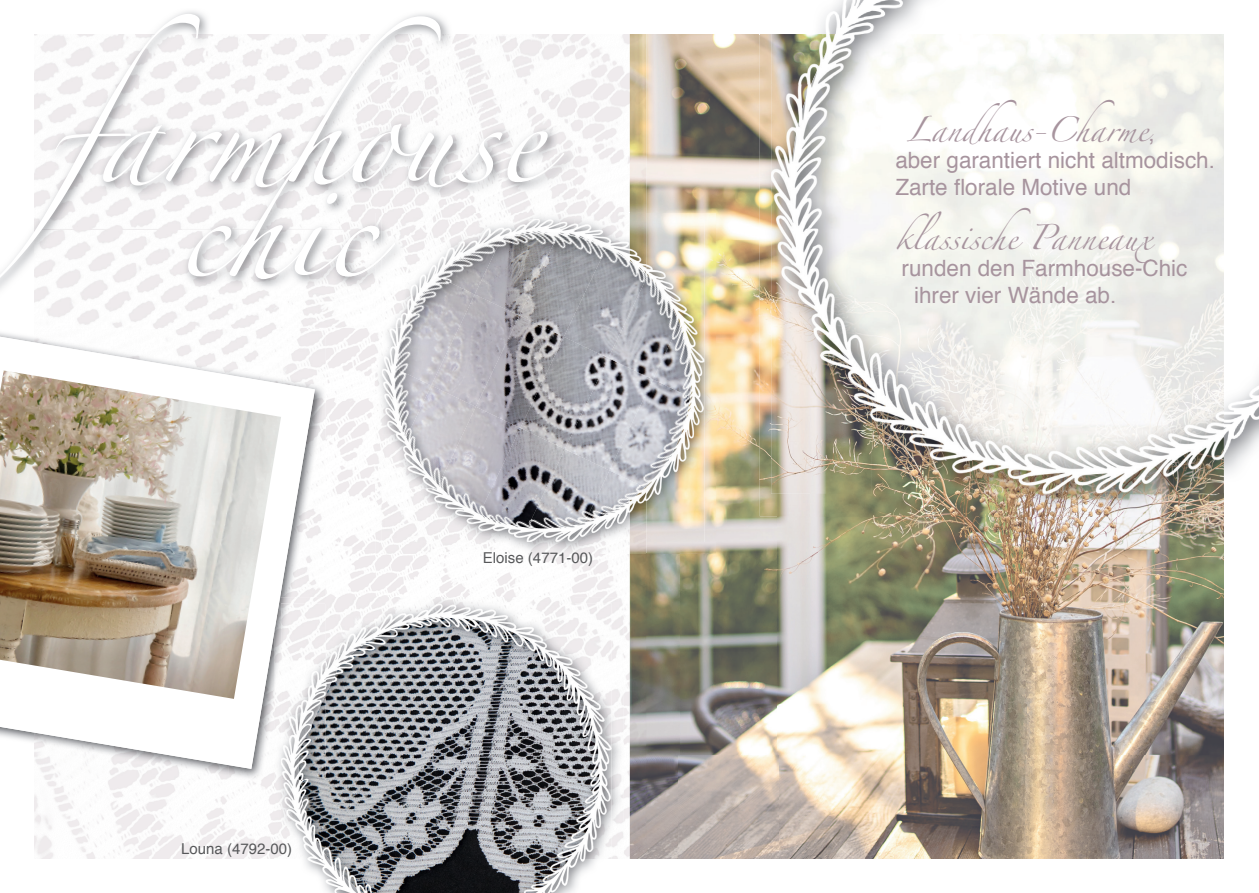
<style>
.page{position:relative;width:1259px;height:893px;background:#fff}
.page>*{position:absolute;margin:0;border:0;box-sizing:border-box;transform-origin:0 0}
.t1{font:22.5px/27px "Helvetica";color:#a7949e}
.t2{font:22.5px "Zapfino";color:#a7949e}
.t3{font:15px "Helvetica";color:#57585a}
.s1{font-family:"Helvetica"}
</style>
<div class="page">
<img style="left:564px;top:34px;width:66px;height:179px">
<img style="left:596px;top:554px;width:83px;height:305px">
<img style="left:326px;top:550px;width:270px;height:47px">
<img style="left:301px;top:328px;width:75px;height:222px">
<img style="left:34px;top:780px;width:241px;height:79px">
<img style="left:179px;top:11px;width:396px;height:51px">
<img style="left:52px;top:279px;width:323px;height:49px">
<svg style="left:0;top:14px;width:200px;height:302px"></svg>
<svg style="left:103px;top:16px;width:461px;height:263px"></svg>
<img style="left:646px;top:34px;width:114px;height:206px">
<img style="left:679px;top:240px;width:99px;height:619px">
<img style="left:778px;top:516px;width:446px;height:343px">
<img style="left:630px;top:34px;width:16px;height:825px">
<img style="left:256px;top:329px;width:70px;height:100px">
<img style="left:315px;top:429px;width:11px;height:168px">
<img style="left:229px;top:769px;width:46px;height:11px">
<img style="left:176px;top:329px;width:47px;height:5px">
<img style="left:40px;top:769px;width:189px;height:11px">
<svg style="left:0;top:334px;width:315px;height:435px"></svg>
<img style="left:0;top:370px;width:281px;height:329px">
<img style="left:575px;top:213px;width:55px;height:34px">
<img style="left:376px;top:506px;width:254px;height:48px">
<img style="left:376px;top:333px;width:6px;height:172px">
<img style="left:376px;top:213px;width:199px;height:71px">
<img style="left:376px;top:227px;width:6px;height:37px">
<img style="left:630px;top:213px;width:86px;height:341px">
<img style="left:382px;top:488px;width:248px;height:54px">
<img style="left:382px;top:435px;width:55px;height:53px">
<img style="left:382px;top:328px;width:13px;height:107px">
<img style="left:382px;top:219px;width:193px;height:109px">
<img style="left:382px;top:243px;width:13px;height:16px">
<img style="left:630px;top:219px;width:74px;height:323px">
<img style="left:394px;top:368px;width:12px;height:70px">
<img style="left:395px;top:277px;width:42px;height:109px">
<img style="left:437px;top:238px;width:37px;height:56px">
<img style="left:406px;top:385px;width:32px;height:100px">
<img style="left:431px;top:294px;width:45px;height:113px">
<img style="left:474px;top:233px;width:45px;height:83px">
<img style="left:438px;top:407px;width:41px;height:107px">
<img style="left:476px;top:316px;width:43px;height:112px">
<img style="left:519px;top:233px;width:89px;height:195px">
<img style="left:479px;top:428px;width:86px;height:100px">
<img style="left:564px;top:247px;width:83px;height:111px">
<img style="left:527px;top:449px;width:82px;height:79px">
<img style="left:565px;top:358px;width:44px;height:113px">
<img style="left:608px;top:276px;width:71px;height:103px">
<img style="left:584px;top:470px;width:61px;height:52px">
<img style="left:609px;top:379px;width:81px;height:109px">
<img style="left:653px;top:323px;width:40px;height:74px">
<img style="left:574px;top:597px;width:50px;height:262px">
<img style="left:326px;top:597px;width:248px;height:6px">
<img style="left:275px;top:780px;width:6px;height:78px">
<img style="left:275px;top:597px;width:51px;height:183px">
<img style="left:275px;top:597px;width:5px;height:32px">
<img style="left:517px;top:603px;width:94px;height:102px">
<img style="left:588px;top:705px;width:23px;height:154px">
<img style="left:326px;top:603px;width:191px;height:15px">
<img style="left:281px;top:808px;width:21px;height:47px">
<img style="left:281px;top:780px;width:21px;height:28px">
<img style="left:302px;top:801px;width:295px;height:92px">
<img style="left:299px;top:709px;width:304px;height:92px">
<img style="left:326px;top:618px;width:233px;height:92px">
<img style="left:559px;top:665px;width:29px;height:45px">
<img style="left:281px;top:603px;width:45px;height:177px">
<img style="left:298px;top:695px;width:28px;height:85px">
<img style="left:819px;top:5px;width:18px;height:29px">
<img style="left:811px;top:494px;width:413px;height:22px">
<img style="left:760px;top:34px;width:51px;height:482px">
<img style="left:1224px;top:429px;width:35px;height:45px">
<img style="left:771px;top:34px;width:19px;height:51px">
<img style="left:771px;top:85px;width:50px;height:409px">
<img style="left:821px;top:376px;width:50px;height:118px">
<img style="left:871px;top:425px;width:51px;height:69px">
<img style="left:922px;top:470px;width:50px;height:24px">
<img style="left:1174px;top:473px;width:50px;height:21px">
<img style="left:972px;top:470px;width:202px;height:24px">
<img style="left:837px;top:0;width:89px;height:34px">
<img style="left:1224px;top:377px;width:35px;height:52px">
<img style="left:790px;top:34px;width:241px;height:195px">
<img style="left:1031px;top:34px;width:193px;height:439px">
<img style="left:793px;top:229px;width:238px;height:147px">
<img style="left:859px;top:375px;width:172px;height:50px">
<img style="left:915px;top:424px;width:116px;height:46px">
<p class="t3" style="left:181px;top:837px;width:112px">Louna (4792-00)</p>
<p class="t3" style="left:483px;top:546px;width:112px">Eloise (4771-00)</p>
<p class="t2" style="left:906px;top:120px;width:250px">Landhaus-Charme<span class="s1">,</span></p>
<p class="t1" style="left:895px;top:147px;width:321px">aber garantiert nicht altmodisch.<br>Zarte florale Motive und</p>
<p class="t2" style="left:895px;top:228px;width:258px">klassische Panneaux</p>
<p class="t1" style="left:914px;top:255px;width:275px;text-indent:-12px">runden den Farmhouse-Chic ihrer vier Wände ab.</p>
</div>
